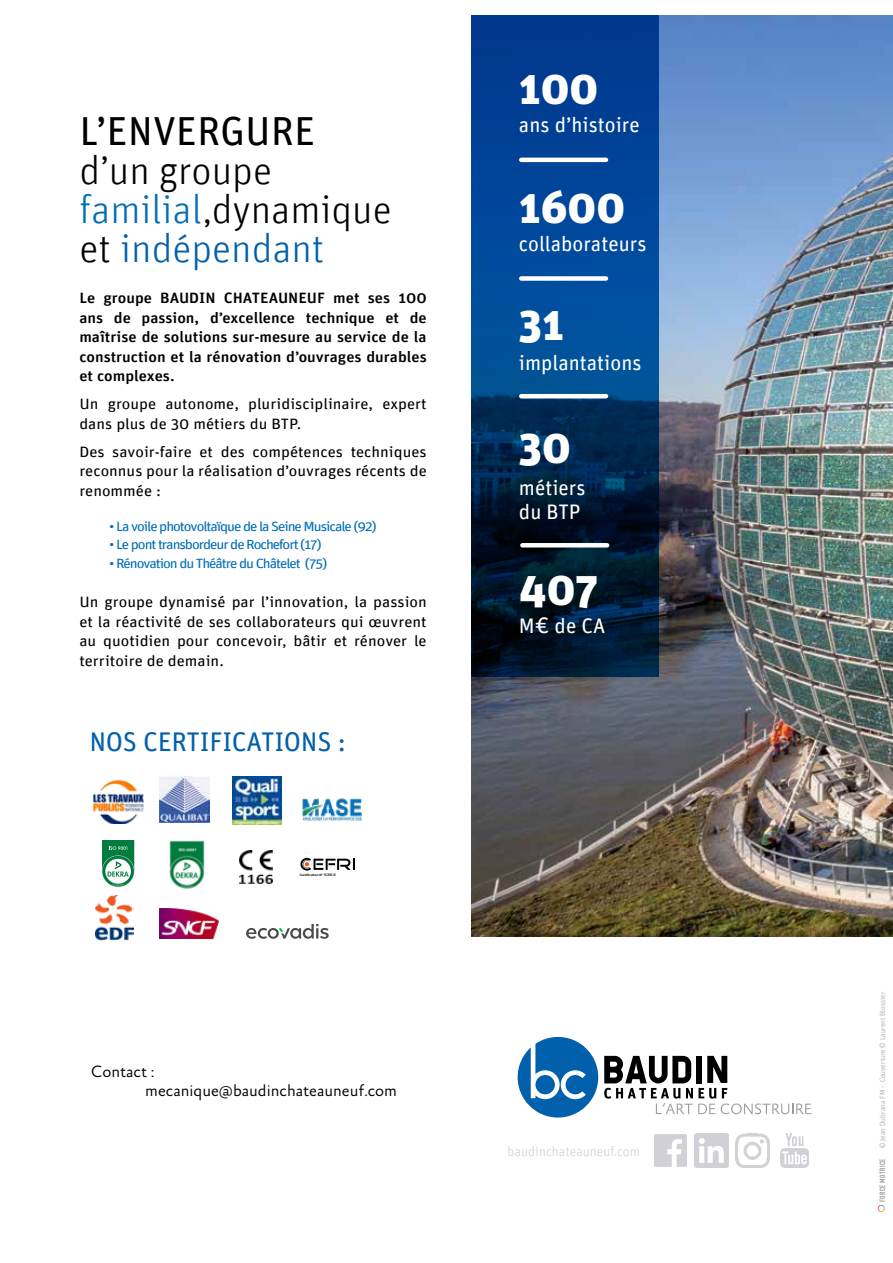
<style>
.page{position:relative;width:893px;height:1263px;background:#fff}
.page>*{position:absolute;margin:0;border:0;box-sizing:border-box;transform-origin:0 0}
.t1{font:900 45px "Unit";color:#fff}
.t2{font:300 40.5px/39px "Unit";color:#000}
.t3{font:40.5px "Unit";color:#000}
.t4{font:27px "Unit";letter-spacing:-.01em;color:#0060ac}
.t5{font:21px/23.7px "Unit";color:#fff}
.t6{font:300 16.5px/19.8px "Absara Sans TF";color:#000}
.t7{font:15px/19.5px "Unit";color:#000;text-align:justify;scale:1.1 1}
.t8{font:500 15px/19.5px "Unit";color:#000;text-align:justify;scale:1.1 1}
.t9{font:300 13.8px "Unit";color:#d0d0d6}
.t10{font:13.35px "Unit";letter-spacing:-.07em;color:#006eb8;scale:1.12 1}
.t11{font:300 7.5px "Unit";color:#9d9d9c}
.t12{font:700 7.5px "DIN Condensed";letter-spacing:.05em;color:#9d9d9c;scale:1.05 1}
.t13{font:700 3.15px "Arial";color:#000}
.s1{color:#006eb8}
.s2{color:#0060ac}
.s3{font-family:"Good Times Rg";font-weight:400}
.s4{font-size:24px}
</style>
<div class="page">
<img style="left:471px;top:15px;width:422px;height:921px">
<svg style="left:471px;top:15px;width:188px;height:662px;background:#00346f"></svg>
<svg style="left:878px;top:1205px;width:7px;height:7px"></svg>
<svg style="left:518px;top:1037px;width:80px;height:80px"></svg>
<div style="left:535px;top:1075px;width:20px;height:19px;background:#0060ac;border-radius:50%"></div>
<svg style="left:604px;top:1056px;width:207px;height:58px"></svg>
<hr style="left:521px;top:158px;width:85px;height:4px;background:#fff">
<div style="left:521px;top:276px;width:85px;height:5px;background:#fff"></div>
<hr style="left:521px;top:394px;width:85px;height:4px;background:#fff">
<hr style="left:522px;top:543px;width:85px;height:4px;background:#fff">
<img style="left:780px;top:1133px;width:28px;height:34px">
<img style="left:654px;top:1134px;width:32px;height:33px">
<img style="left:736px;top:1133px;width:34px;height:34px">
<img style="left:694px;top:1133px;width:34px;height:34px">
<img style="left:303px;top:798px;width:58px;height:23px">
<img style="left:159px;top:775px;width:50px;height:48px">
<img style="left:95px;top:895px;width:38px;height:45px">
<img style="left:92px;top:779px;width:52px;height:44px">
<img style="left:240px;top:851px;width:33px;height:32px">
<img style="left:233px;top:777px;width:48px;height:47px">
<img style="left:159px;top:908px;width:60px;height:30px">
<svg style="left:300px;top:857px;width:55px;height:14px"></svg>
<img style="left:169px;top:840px;width:36px;height:49px">
<div style="left:102px;top:840px;width:32px;height:31px;background:#007c3e"></div>
<svg style="left:102px;top:855px;width:32px;height:32px"></svg>
<svg style="left:109px;top:846px;width:18px;height:4px"></svg>
<svg style="left:102px;top:856px;width:32px;height:31px"></svg>
<svg style="left:105px;top:859px;width:26px;height:25px"></svg>
<svg style="left:108px;top:861px;width:21px;height:16px"></svg>
<svg style="left:112px;top:884px;width:12px;height:2px"></svg>
<svg style="left:246px;top:924px;width:83px;height:15px"></svg>
<h2 class="t3" style="left:79px;top:107px;width:237px">L’ENVERGURE</h2>
<h2 class="t2" style="left:79px;top:150px;width:314px">d’un groupe <span class="s1">familial</span>,dynamique et <span class="s2">indépendant</span></h2>
<p class="t8" style="left:79px;top:288px;width:317px">Le groupe BAUDIN CHATEAUNEUF met ses 100 ans de passion, d’excellence technique et de maîtrise de solutions sur-mesure au service de la construction et la rénovation d’ouvrages durables et complexes.</p>
<p class="t7" style="left:79px;top:394px;width:317px">Un groupe autonome, pluridisciplinaire, expert dans plus de 30 métiers du BTP.</p>
<p class="t7" style="left:79px;top:441px;width:317px">Des savoir-faire et des compétences techniques reconnus pour la réalisation d’ouvrages récents de renommée :</p>
<p class="t10" style="left:109px;top:518px;width:241px">• La voile photovoltaïque de la Seine Musicale (92)</p>
<p class="t10" style="left:109px;top:536px;width:191px">• Le pont transbordeur de Rochefort (17)</p>
<p class="t10" style="left:109px;top:556px;width:196px">• Rénovation du Théâtre du Châtelet (75)</p>
<p class="t7" style="left:79px;top:592px;width:317px">Un groupe dynamisé par l’innovation, la passion et la réactivité de ses collaborateurs qui œuvrent au quotidien pour concevoir, bâtir et rénover le territoire de demain.</p>
<h3 class="t4" style="left:89px;top:725px;width:258px">NOS CERTIFICATIONS :</h3>
<p class="t13" style="left:300px;top:872px;width:38px">Certification N° <span class="s3">535 e</span></p>
<p class="t6" style="left:145px;top:1062px;width:253px;text-indent:-54px">Contact : mecanique@baudinchateauneuf.com</p>
<h1 class="t1" style="left:519px;top:60px;width:81px">100</h1>
<h3 class="t5" style="left:519px;top:113px;width:122px">ans d’histoire</h3>
<h1 class="t1" style="left:519px;top:179px;width:108px">1600</h1>
<h3 class="t5" style="left:519px;top:231px;width:129px">collaborateurs</h3>
<h1 class="t1" style="left:519px;top:297px;width:47px">31</h1>
<h3 class="t5" style="left:519px;top:351px;width:124px">implantations</h3>
<h1 class="t1" style="left:519px;top:419px;width:53px">30</h1>
<h3 class="t5" style="left:519px;top:475px;width:68px">métiers du BTP</h3>
<h1 class="t1" style="left:519px;top:561px;width:81px">407</h1>
<h3 class="t5" style="left:519px;top:613px;width:88px">M<span class="s4">€</span> de CA</h3>
<p class="t9" style="left:507px;top:1143px;width:134px">baudinchateauneuf.com</p>
<p class="t11" style="left:878px;top:1148px;width:157px;rotate:-90deg">© Jean Dubrana FM - Couverture © Laurent Blossier</p>
<p class="t12" style="left:878px;top:1202px;width:43px;rotate:-90deg">FORCE MOTRICE</p>
</div>
